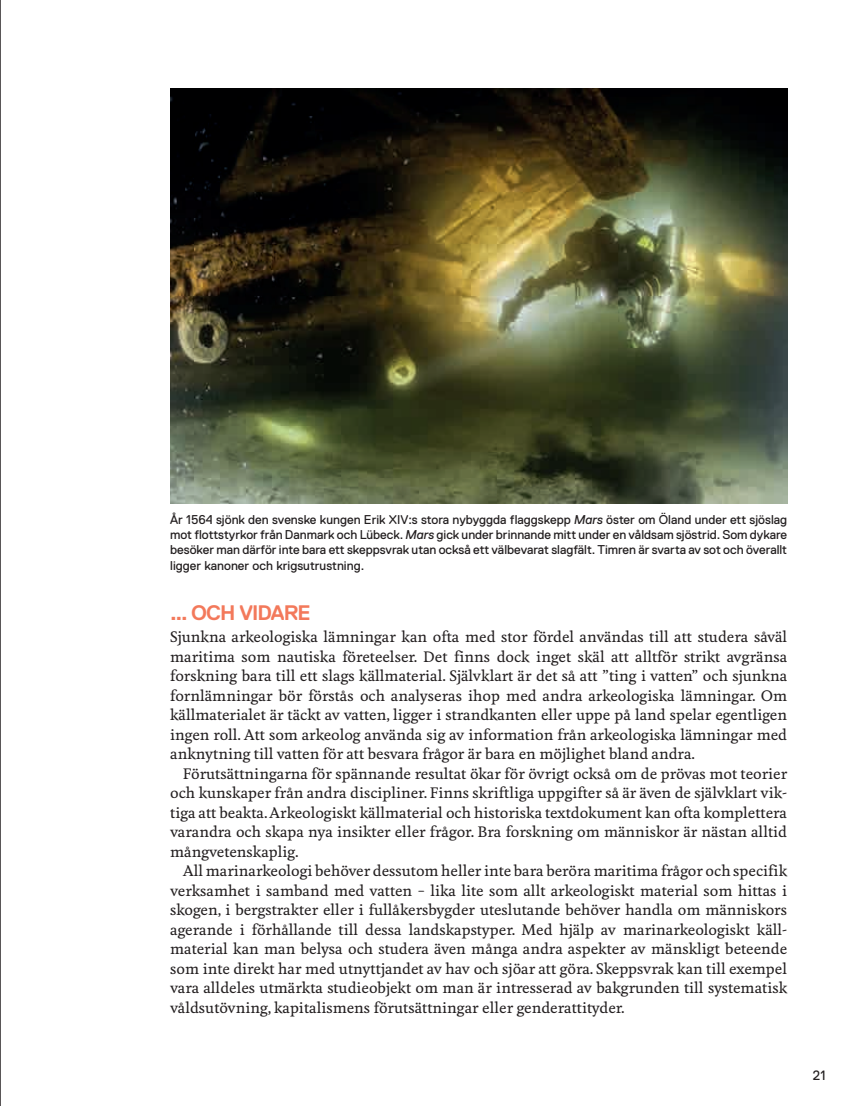
<style>
.page{position:relative;width:851px;height:1106px;background:#fff}
.page>*{position:absolute;margin:0;border:0;box-sizing:border-box;transform-origin:0 0}
.t1{font:700 21px "Replica Std";letter-spacing:-.04em;color:#f3795b}
.t2{font:500 14.25px/19.5px "Feijoa";color:#231f20;text-align:justify}
.t3{font:13.5px "Replica Std";color:#231f20}
.t4{font:12.75px/15.3px "Replica Std";color:#231f20;text-align:justify}
.s1{font-style:italic}
</style>
<div class="page">
<hr style="left:0;top:0;width:1px;height:1106px;background:#231f20">
<img style="left:170px;top:88px;width:617px;height:415px">
<p class="t4" style="left:170px;top:512px;width:618px">År 1564 sjönk den svenske kungen Erik XIV:s stora nybyggda flaggskepp <span class="s1">Mars</span> öster om Öland under ett sjöslag mot flottstyrkor från Danmark och Lübeck. <span class="s1">Mars</span> gick under brinnande mitt under en våldsam sjöstrid.Som dykare besöker man därför inte bara ett skeppsvrak utan också ett välbevarat slagfält. Timren är svarta av sot och överallt ligger kanoner och krigsutrustning.</p>
<h4 class="t1" style="left:170px;top:601px;width:142px">… OCH VIDARE</h4>
<p class="t2" style="left:170px;top:627px;width:618px">Sjunkna arkeologiska lämningar kan ofta med stor fördel användas till att studera såväl maritima som nautiska företeelser. Det finns dock inget skäl att alltför strikt avgränsa forskning bara till ett slags källmaterial. Självklart är det så att ”ting i vatten” och sjunkna fornlämningar bör förstås och analyseras ihop med andra arkeologiska lämningar. Om källmaterialet är täckt av vatten, ligger i strandkanten eller uppe på land spelar egentligen ingen roll. Att som arkeolog använda sig av information från arkeologiska lämningar med anknytning till vatten för att besvara frågor är bara en möjlighet bland andra.</p>
<p class="t2" style="left:170px;top:764px;width:618px;text-indent:13px">Förutsättningarna för spännande resultat ökar för övrigt också om de prövas mot teorier och kunskaper från andra discipliner. Finns skriftliga uppgifter så är även de självklart vik&shy;tiga att beakta.Arkeologiskt källmaterial och historiska textdokument kan ofta komplettera varandra och skapa nya insikter eller frågor. Bra forskning om människor är nästan alltid mångvetenskaplig.</p>
<p class="t2" style="left:170px;top:861px;width:618px;text-indent:13px">All marinarkeologi behöver dessutom heller inte bara beröra maritima frågor och specifik verksamhet i samband med vatten – lika lite som allt arkeologiskt material som hittas i skogen, i bergstrakter eller i fullåkersbygder uteslutande behöver handla om människors agerande i förhållande till dessa landskapstyper. Med hjälp av marinarkeologiskt käll&shy;material kan man belysa och studera även många andra aspekter av mänskligt beteende som inte direkt har med utnyttjandet av hav och sjöar att göra. Skeppsvrak kan till exempel vara alldeles utmärkta studieobjekt om man är intresserad av bakgrunden till systematisk våldsutövning, kapitalismens förutsättningar eller genderattityder.</p>
<p class="t3" style="left:812px;top:1067px;width:14px">21</p>
</div>
